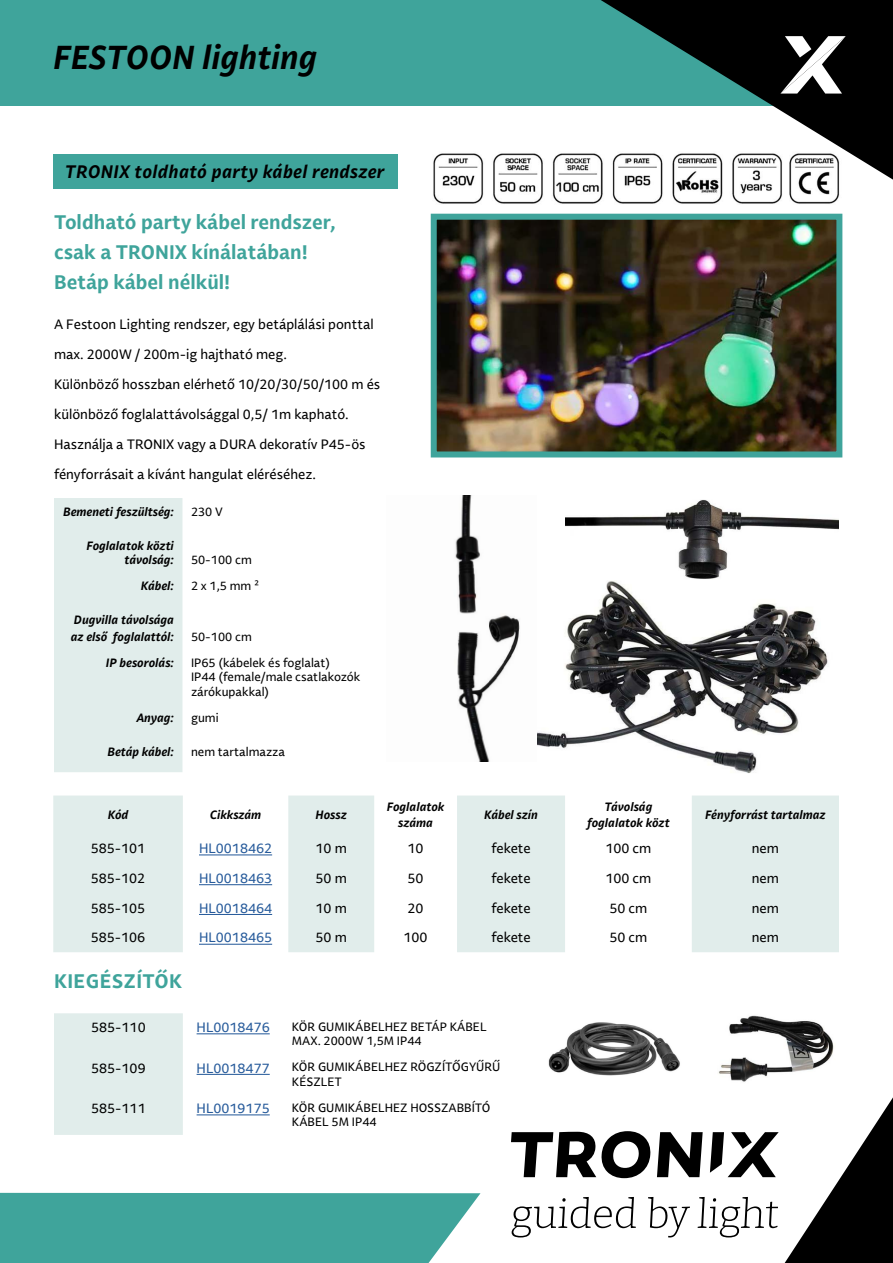
<style>
.page{position:relative;width:893px;height:1263px;background:#fff}
.page>*{position:absolute;margin:0;border:0;box-sizing:border-box;transform-origin:0 0}
.t1{font:italic 700 33px "Lemance";color:#000}
.t2{font:700 19.5px/30px "Lemance";color:#3fa49b}
.t3{font:700 19.5px "Lemance";letter-spacing:.02em;color:#3fa49b}
.t4{font:italic 700 18px "Lemance";letter-spacing:.02em;color:#000}
.t5{font:13.5px "Lemance";color:#000}
.t6{font:13.5px "Lemance";color:#275b9b}
.t7{font:12px/14.4px "Lemance";color:#000}
.t8{font:italic 700 12px/16.5px "Lemance";color:#000;text-align:center}
</style>
<div class="page">
<div style="left:0;top:0;width:893px;height:106px;background:#3fa49b"></div>
<svg style="left:601px;top:0;width:292px;height:180px;fill:#000"></svg>
<svg style="left:780px;top:36px;width:66px;height:58px;background:#6f6f6f"></svg>
<svg style="left:511px;top:1097px;width:382px;height:166px"></svg>
<div style="left:0;top:1193px;width:480px;height:70px;background:#3fa49b"></div>
<div style="left:54px;top:154px;width:344px;height:35px;background:#3fa49b"></div>
<svg style="left:53px;top:795px;width:786px;height:157px;fill:#e1edeb"></svg>
<hr style="left:199px;top:854px;width:73px;height:1px;background:#275b9b">
<hr style="left:199px;top:884px;width:73px;height:1px;background:#275b9b">
<hr style="left:199px;top:914px;width:73px;height:1px;background:#275b9b">
<hr style="left:199px;top:944px;width:73px;height:1px;background:#275b9b">
<img style="left:438px;top:221px;width:397px;height:229px">
<div style="left:431px;top:214px;width:411px;height:243px;border:6px solid #3fa49b"></div>
<div style="left:54px;top:1013px;width:129px;height:122px;background:#e1edeb"></div>
<hr style="left:197px;top:1033px;width:73px;height:1px;background:#275b9b">
<hr style="left:197px;top:1074px;width:73px;height:1px;background:#275b9b">
<hr style="left:197px;top:1114px;width:73px;height:1px;background:#275b9b">
<img style="left:539px;top:1022px;width:154px;height:100px">
<img style="left:693px;top:1015px;width:146px;height:101px">
<img style="left:433px;top:150px;width:408px;height:54px">
<div style="left:54px;top:498px;width:128px;height:274px;background:#e1edeb"></div>
<img style="left:537px;top:581px;width:291px;height:192px">
<img style="left:566px;top:500px;width:272px;height:79px">
<img style="left:455px;top:495px;width:65px;height:266px">
<h1 class="t1" style="left:53px;top:34px;width:265px">FESTOON lighting</h1>
<h3 class="t4" style="left:65px;top:159px;width:321px">TRONIX toldható party kábel rendszer</h3>
<h2 class="t2" style="left:54px;top:206px;width:283px">Toldható party kábel rendszer, csak a TRONIX kínálatában!<br>Betáp kábel nélkül!</h2>
<p class="t5" style="left:54px;top:315px;width:321px">A Festoon Lighting rendszer, egy betáplálási ponttal</p>
<p class="t5" style="left:54px;top:345px;width:235px">max. 2000W / 200m-ig hajtható meg.</p>
<p class="t5" style="left:54px;top:375px;width:328px">Különböző hosszban elérhető 10/20/30/50/100 m és</p>
<p class="t5" style="left:54px;top:405px;width:296px">különböző foglalattávolsággal 0,5/ 1m kapható.</p>
<p class="t5" style="left:54px;top:435px;width:313px">Használja a TRONIX vagy a DURA dekoratív P45-ös</p>
<p class="t5" style="left:54px;top:465px;width:263px">fényforrásait a kívánt hangulat eléréséhez.</p>
<p class="t8" style="left:63px;top:503px;width:112px">Bemeneti feszültség:</p>
<p class="t7" style="left:191px;top:504px;width:33px">230 V</p>
<p class="t8" style="left:86px;top:538px;width:89px;line-height:14.4px;text-align:right">Foglalatok közti távolság:</p>
<p class="t7" style="left:191px;top:552px;width:62px">50-100 cm</p>
<p class="t8" style="left:141px;top:577px;width:35px">Kábel:</p>
<p class="t7" style="left:191px;top:579px;width:70px">2 x 1,5 mm ²</p>
<p class="t8" style="left:71px;top:611px;width:105px;text-align:left">Dugvilla távolsága az első foglalattól:</p>
<p class="t7" style="left:191px;top:629px;width:62px">50-100 cm</p>
<p class="t8" style="left:106px;top:654px;width:70px">IP besorolás:</p>
<p class="t7" style="left:191px;top:655px;width:171px">IP65 (kábelek és foglalat)<br>IP44 (female/male csatlakozók zárókupakkal)</p>
<p class="t8" style="left:136px;top:709px;width:39px">Anyag:</p>
<p class="t7" style="left:191px;top:710px;width:29px">gumi</p>
<p class="t8" style="left:107px;top:743px;width:68px">Betáp kábel:</p>
<p class="t7" style="left:191px;top:744px;width:96px">nem tartalmazza</p>
<p class="t8" style="left:108px;top:806px;width:22px">Kód</p>
<p class="t8" style="left:210px;top:806px;width:53px">Cikkszám</p>
<p class="t8" style="left:316px;top:806px;width:33px">Hossz</p>
<p class="t8" style="left:387px;top:798px;width:59px">Foglalatok száma</p>
<p class="t8" style="left:484px;top:806px;width:56px">Kábel szín</p>
<p class="t8" style="left:587px;top:798px;width:84px">Távolság foglalatok közt</p>
<p class="t8" style="left:705px;top:806px;width:122px">Fényforrást tartalmaz</p>
<p class="t5" style="left:91px;top:839px;width:56px">585-101</p>
<p class="t6" style="left:199px;top:839px;width:75px">HL0018462</p>
<p class="t5" style="left:316px;top:839px;width:33px">10 m</p>
<p class="t5" style="left:408px;top:839px;width:18px">10</p>
<p class="t5" style="left:491px;top:839px;width:41px">fekete</p>
<p class="t5" style="left:605px;top:839px;width:48px">100 cm</p>
<p class="t5" style="left:752px;top:839px;width:29px">nem</p>
<p class="t5" style="left:91px;top:869px;width:56px">585-102</p>
<p class="t6" style="left:199px;top:869px;width:75px">HL0018463</p>
<p class="t5" style="left:316px;top:869px;width:33px">50 m</p>
<p class="t5" style="left:408px;top:869px;width:18px">50</p>
<p class="t5" style="left:491px;top:869px;width:41px">fekete</p>
<p class="t5" style="left:605px;top:869px;width:48px">100 cm</p>
<p class="t5" style="left:752px;top:869px;width:29px">nem</p>
<p class="t5" style="left:91px;top:899px;width:56px">585-105</p>
<p class="t6" style="left:199px;top:899px;width:75px">HL0018464</p>
<p class="t5" style="left:316px;top:899px;width:33px">10 m</p>
<p class="t5" style="left:408px;top:899px;width:18px">20</p>
<p class="t5" style="left:491px;top:899px;width:41px">fekete</p>
<p class="t5" style="left:609px;top:899px;width:40px">50 cm</p>
<p class="t5" style="left:752px;top:899px;width:29px">nem</p>
<p class="t5" style="left:91px;top:929px;width:56px">585-106</p>
<p class="t6" style="left:199px;top:929px;width:75px">HL0018465</p>
<p class="t5" style="left:316px;top:929px;width:33px">50 m</p>
<p class="t5" style="left:404px;top:929px;width:26px">100</p>
<p class="t5" style="left:491px;top:929px;width:41px">fekete</p>
<p class="t5" style="left:609px;top:929px;width:40px">50 cm</p>
<p class="t5" style="left:752px;top:929px;width:29px">nem</p>
<h2 class="t3" style="left:54px;top:968px;width:130px">KIEGÉSZÍTŐK</h2>
<p class="t5" style="left:91px;top:1018px;width:56px">585-110</p>
<p class="t6" style="left:197px;top:1018px;width:75px">HL0018476</p>
<p class="t7" style="left:292px;top:1019px;width:196px">KÖR GUMIKÁBELHEZ BETÁP KÁBEL<br>MAX. 2000W 1,5M IP44</p>
<p class="t5" style="left:91px;top:1059px;width:56px">585-109</p>
<p class="t6" style="left:197px;top:1059px;width:75px">HL0018477</p>
<p class="t7" style="left:292px;top:1060px;width:210px">KÖR GUMIKÁBELHEZ RÖGZÍTŐGYŰRŰ<br>KÉSZLET</p>
<p class="t5" style="left:91px;top:1099px;width:56px">585-111</p>
<p class="t6" style="left:197px;top:1099px;width:75px">HL0019175</p>
<p class="t7" style="left:292px;top:1100px;width:200px">KÖR GUMIKÁBELHEZ HOSSZABBÍTÓ<br>KÁBEL 5M IP44</p>
</div>
